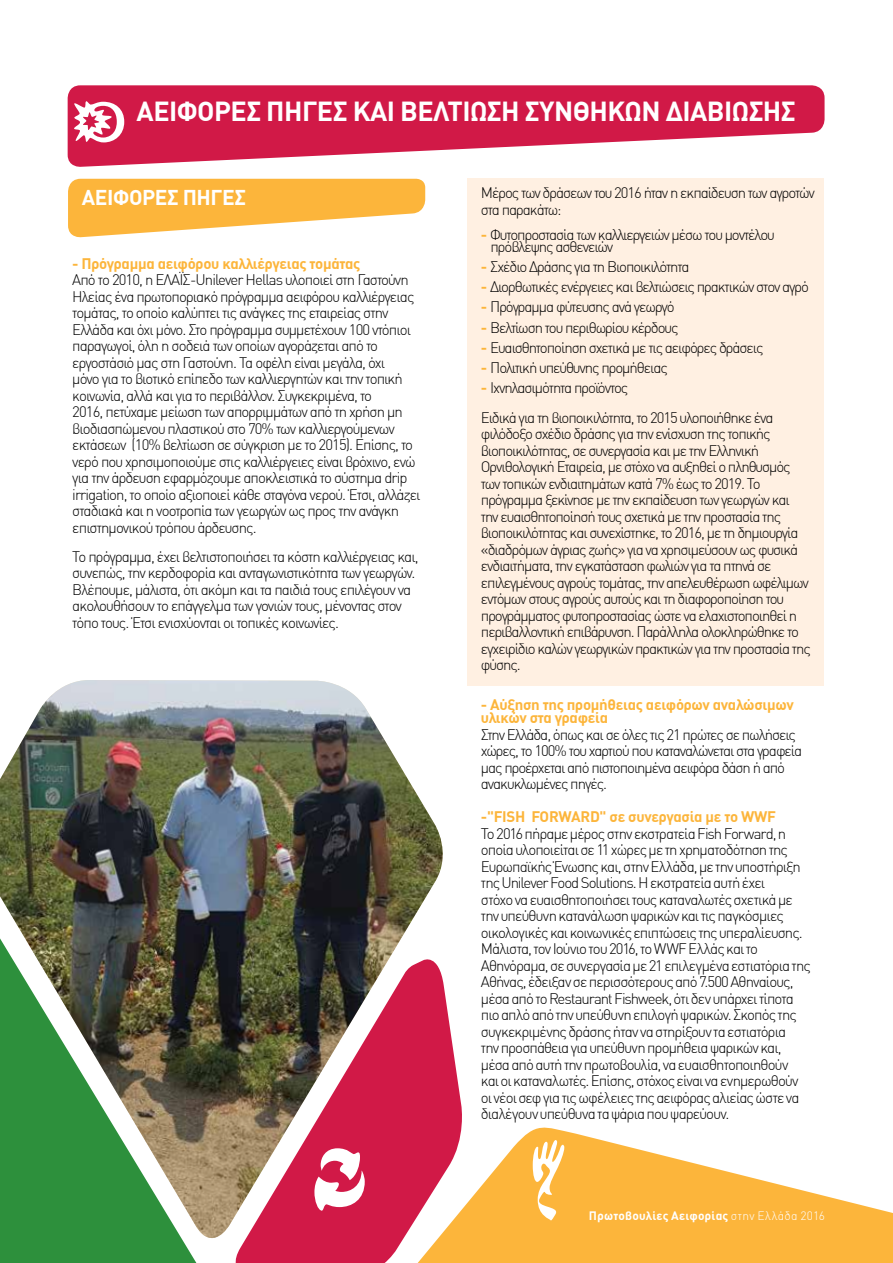
<style>
.page{position:relative;width:893px;height:1263px;background:#fff}
.page>*{position:absolute;margin:0;border:0;box-sizing:border-box;transform-origin:0 0}
.t1{font:700 27px "DIN Greek";letter-spacing:-.02em;color:#fff}
.t2{font:700 21px "DIN Greek";letter-spacing:-.02em;color:#fff}
.t3{font:300 15px/16.5px "DIN Greek";letter-spacing:-.07em;color:#000}
.t4{font:700 15px/13.5px "DIN Greek";letter-spacing:-.02em;color:#fcb53b}
.t5{font:700 12px "DIN Greek";letter-spacing:.015em;color:#fff}
.s1{font-weight:700;color:#fcb53b}
.s2{font-weight:300}
</style>
<div class="page">
<div style="left:0;top:1254px;width:197px;height:9px;background:#2d903c"></div>
<svg style="left:466px;top:1127px;width:427px;height:136px;fill:#fcb53b"></svg>
<svg style="left:533px;top:1140px;width:31px;height:82px"></svg>
<svg style="left:68px;top:85px;width:756px;height:82px;fill:#d11947"></svg>
<div style="left:468px;top:179px;width:356px;height:507px;background:#fff0e2"></div>
<svg style="left:74px;top:101px;width:50px;height:41px"></svg>
<svg style="left:235px;top:1042px;width:231px;height:221px"></svg>
<img style="left:0;top:680px;width:452px;height:574px">
<svg style="left:314px;top:1148px;width:51px;height:63px"></svg>
<svg style="left:68px;top:179px;width:357px;height:59px"></svg>
<h1 class="t1" style="left:137px;top:96px;width:660px">ΑΕΙΦΟΡΕΣ ΠΗΓΕΣ ΚΑΙ ΒΕΛΤΙΩΣΗ ΣΥΝΘΗ ΚΩΝ ΔΙΑΒΙΩΣΗΣ</h1>
<h2 class="t2" style="left:82px;top:185px;width:165px">ΑΕΙΦΟΡΕΣ ΠΗΓΕΣ</h2>
<p class="t4" style="left:72px;top:256px;width:290px">- Πρόγραμμα αειφόρου καλλιέργειας τομάτας</p>
<p class="t3" style="left:72px;top:272px;width:350px">Από το 2010, η ΕΛΑΪΣ-Unilever Hellas υλοποιεί στη Γαστούνη Ηλείας ένα πρωτοποριακό πρόγραμμα αειφόρου καλλιέργειας τομάτας, το οποίο καλύπτει τις ανάγκες της εταιρείας στην Ελλάδα και όχι μόνο. Στο πρόγραμμα συμμετέχουν 100 ντόπιοι παραγωγοί, όλη η σοδειά των οποίων αγοράζεται από το εργοστάσιό μας στη Γαστούνη. Τα οφέλη είναι μεγάλα, όχι<br>μόνο για το βιοτικό επίπεδο των καλλιεργητών και την τοπική κοινωνία, αλλά και για το περιβάλλον. Συγκεκριμένα, το<br>2016, πετύχαμε μείωση των απορριμμάτων από τη χρήση μη βιοδιασπώμενου πλαστικού στο 70% των καλλιεργούμενων εκτάσεων (10% βελτίωση σε σύγκριση με το 2015). Επίσης, το νερό που χρησιμοποιούμε στις καλλιέργειες είναι βρόχινο, ενώ για την άρδευση εφαρμόζουμε αποκλειστικά το σύστημα drip irrigation, το οποίο αξιοποιεί κάθε σταγόνα νερού. Έτσι, αλλάζει σταδιακά και η νοοτροπία των γεωργών ως προς την ανάγκη επιστημονικού τρόπου άρδευσης.</p>
<p class="t3" style="left:72px;top:548px;width:348px">Το πρόγραμμα, έχει βελτιστοποιήσει τα κόστη καλλιέργειας και, συνεπώς, την κερδοφορία και ανταγωνιστικότητα των γεωργών.<br>Βλέπουμε, μάλιστα, ότι ακόμη και τα παιδιά τους επιλέγουν να ακολουθήσουν το επάγγελμα των γονιών τους, μένοντας στον τόπο τους. Έτσι ενισχύονται οι τοπικές κοινωνίες.</p>
<p class="t3" style="left:481px;top:185px;width:335px">Μέρος των δράσεων του 2016 ήταν η εκπαίδευση των αγροτών στα παρακάτω:</p>
<p class="t3" style="left:490px;top:228px;width:286px;line-height:12px;text-indent:-10px"><span class="s1">-</span> Φυτοπροστασία των καλλιεργειών μέσω του μοντέλου πρόβλεψης ασθενειών</p>
<p class="t3" style="left:481px;top:258px;width:210px"><span class="s1">-</span> Σχέδιο Δράσης για τη Βιοποικιλότητα</p>
<p class="t3" style="left:481px;top:279px;width:330px"><span class="s1">-</span> Διορθωτικές ενέργειες και βελτιώσεις πρακτικών στον αγρό</p>
<p class="t3" style="left:481px;top:299px;width:195px"><span class="s1">-</span> Πρόγραμμα φύτευσης ανά γεωργό</p>
<p class="t3" style="left:481px;top:319px;width:199px"><span class="s1">-</span> Βελτίωση του περιθωρίου κέρδους</p>
<p class="t3" style="left:481px;top:339px;width:284px"><span class="s1">-</span> Ευαισθητοποίηση σχετικά με τις αειφόρες δράσεις</p>
<p class="t3" style="left:481px;top:360px;width:189px"><span class="s1">-</span> Πολιτική υπεύθυνης προμήθειας</p>
<p class="t3" style="left:481px;top:373px;width:294px;line-height:29.2px"><span class="s1">-</span> Ιχνηλασιμότητα προϊόντος<br>Ειδικά για τη βιοποικιλότητα, το 2015 υλοποιήθηκε ένα</p>
<p class="t3" style="left:481px;top:426px;width:331px">φιλόδοξο σχέδιο δράσης για την ενίσχυση της τοπικής βιοποικιλότητας, σε συνεργασία και με την Ελληνική Ορνιθολογική Εταιρεία, με στόχο να αυξηθεί ο πληθυσμός των τοπικών ενδιαιτημάτων κατά 7% έως το 2019. Το πρόγραμμα ξεκίνησε με την εκπαίδευση των γεωργών και την ευαισθητοποίησή τους σχετικά με την προστασία της βιοποικιλότητας και συνεχίστηκε, το 2016, με τη δημιουργία «διαδρόμων άγριας ζωής» για να χρησιμεύσουν ως φυσικά ενδιαιτήματα, την εγκατάσταση φωλιών για τα πτηνά σε επιλεγμένους αγρούς τομάτας, την απελευθέρωση ωφέλιμων εντόμων στους αγρούς αυτούς και τη διαφοροποίηση του προγράμματος φυτοπροστασίας ώστε να ελαχιστοποιηθεί η περιβαλλοντική επιβάρυνση. Παράλληλα ολοκληρώθηκε το εγχειρίδιο καλών γεωργικών πρακτικών για την προστασία της φύσης.</p>
<p class="t4" style="left:481px;top:697px;width:314px">- Αύξηση της προμήθειας αειφόρων αναλώσιμων υλικών στα γραφεία</p>
<p class="t3" style="left:481px;top:726px;width:323px">Στην Ελλάδα, όπως και σε όλες τις 21 πρώτες σε πωλήσεις χώρες, το 100% του χαρτιού που καταναλώνεται στα γραφεία μας προέρχεται από πιστοποιημένα αειφόρα δάση ή από ανακυκλωμένες πηγές.</p>
<p class="t4" style="left:481px;top:810px;width:297px">-"FISH FORWARD" σε συνεργασία με το WWF</p>
<p class="t3" style="left:481px;top:825px;width:331px">Το 2016 πήραμε μέρος στην εκστρατεία Fish Forward, η οποία υλοποιείται σε 11 χώρες με τη χρηματοδότηση της Ευρωπαϊκής Ένωσης και, στην Ελλάδα, με την υποστήριξη της Unilever Food Solutions. Η εκστρατεία αυτή έχει<br>στόχο να ευαισθητοποιήσει τους καταναλωτές σχετικά με την υπεύθυνη κατανάλωση ψαρικών και τις παγκόσμιες οικολογικές και κοινωνικές επιπτώσεις της υπεραλίευσης.<br>Μάλιστα, τον Ιούνιο του 2016, το WWF Ελλάς και το Αθηνόραμα, σε συνεργασία με 21 επιλεγμένα εστιατόρια της Αθήνας, έδειξαν σε περισσότερους από 7.500 Αθηναίους, μέσα από το Restaurant Fishweek, ότι δεν υπάρχει τίποτα πιο απλό από την υπεύθυνη επιλογή ψαρικών. Σκοπός της συγκεκριμένης δράσης ήταν να στηρίξουν τα εστιατόρια<br>την προσπάθεια για υπεύθυνη προμήθεια ψαρικών και, μέσα από αυτή την πρωτοβουλία, να ευαισθητοποιηθούν<br>και οι καταναλωτές. Επίσης, στόχος είναι να ενημερωθούν οι νέοι σεφ για τις ωφέλειες της αειφόρας αλιείας ώστε να διαλέγουν υπεύθυνα τα ψάρια που ψαρεύουν.</p>
<p class="t5" style="left:589px;top:1209px;width:237px">Πρωτοβουλίες Αειφορίας <span class="s2">στην Ελλάδα 2016</span></p>
</div>
